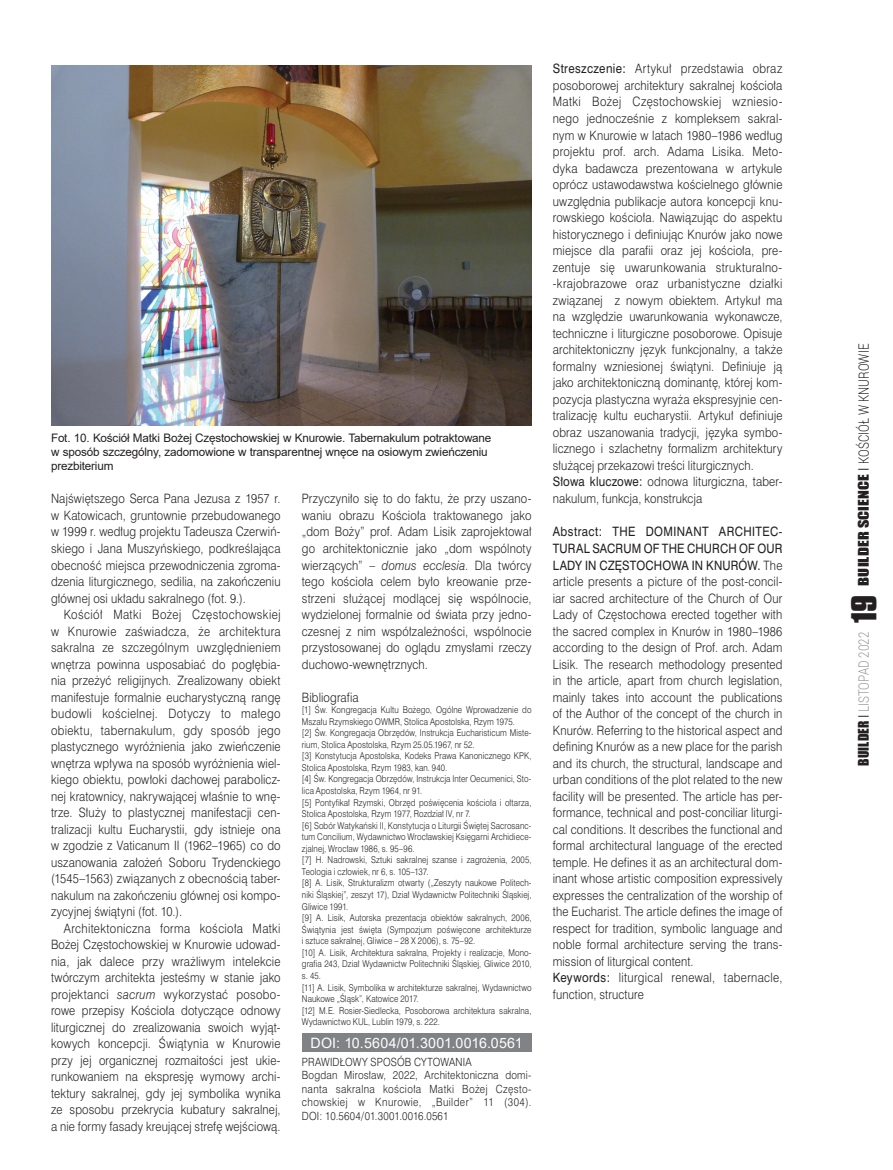
<style>
.page{position:relative;width:893px;height:1170px;background:#fff}
.page>*{position:absolute;margin:0;border:0;box-sizing:border-box;transform-origin:0 0}
.t1{font:300 14.25px "Roboto";letter-spacing:.005em;color:#231f20;scale:.8 1}
.Fot_podpis{font:14.25px "Arial";letter-spacing:.015em;color:#fff}
.t2{font:300 14.25px "Roboto";letter-spacing:.005em;color:#939598;scale:.8 1}
.tekst_swiss{font:12px/16.5px "Swis 721 Lt PL";letter-spacing:.015em;color:#231f20;text-align:justify;scale:.89 1}
.ABSTRAKT_ANGIELSKI{font:12px/16.5px "Swis 721 Lt PL";letter-spacing:.015em;color:#231f20;text-align:justify;scale:.89 1}
.ABSTRAKT_POLSKI{font:12px/16.5px "Swis 721 Lt PL";letter-spacing:.015em;color:#231f20;text-align:justify;scale:.89 1}
.LIITERATURA{font:12px "Swis 721 Lt PL";letter-spacing:.01em;color:#231f20;scale:.89 1}
.Fot_podpis-2{font:11.7px/13.5px "Arial";letter-spacing:-.015em;color:#231f20}
.PRAWIDLOWY_SPOSOB_CY{font:10.5px/13.5px "Swis 721 Lt PL";letter-spacing:.03em;color:#231f20;text-align:justify;scale:.89 1}
.LITERATURA_WYLICZENI{font:8.7px/11.6px "Swis 721 Lt PL";letter-spacing:.01em;color:#231f20;scale:.86 1}
.s1{font-style:italic}
.s2{font-family:"Swis 721 PL"}
.s3{font-family:"Impact";font-weight:400;font-size:13.5px}
.s4{font-family:"Swis 721 Lt PL";font-weight:400;font-size:13.5px}
.s5{font-family:"Impact";font-weight:400;font-size:13.5px;color:#231f20}
.s6{font-family:"Swis 721 Lt PL";font-weight:400;font-size:13.5px;color:#231f20}
.s7{font-family:"Compacta PL";font-weight:700;font-size:30px;color:#231f20}
</style>
<div class="page">
<div style="left:302px;top:1033px;width:229px;height:19px;background:#808285"></div>
<img style="left:51px;top:65px;width:480px;height:361px">
<p class="Fot_podpis-2" style="left:51px;top:431px;width:442px">Fot. 10. Kościół Matki Bożej Częstochowskiej w Knurowie. Tabernakulum potraktowane w sposób szczególny, zadomowione w transparentnej wnęce na osiowym zwieńczeniu prezbiterium</p>
<p class="tekst_swiss" style="left:51px;top:490px;width:259px">Najświętszego Serca Pana Jezusa z 1957 r. w Katowicach, gruntownie przebudowanego w 1999 r. według projektu Tadeusza Czerwiń&shy;skiego i Jana Muszyńskiego, podkreślająca obecność miejsca przewodniczenia zgroma&shy;dzenia liturgicznego, sedilia, na zakończeniu głównej osi układu sakralnego (fot. 9.).</p>
<p class="tekst_swiss" style="left:51px;top:606px;width:259px;text-indent:13px">Kościół Matki Bożej Częstochowskiej w Knurowie zaświadcza, że architektura sakralna ze szczególnym uwzględnieniem wnętrza powinna usposabiać do pogłębia&shy;nia przeżyć religijnych. Zrealizowany obiekt manifestuje formalnie eucharystyczną rangę budowli kościelnej. Dotyczy to małego obiektu, tabernakulum, gdy sposób jego plastycznego wyróżnienia jako zwieńczenie wnętrza wpływa na sposób wyróżnienia wiel&shy;kiego obiektu, powłoki dachowej parabolicz&shy;nej kratownicy, nakrywającej właśnie to wnę&shy;trze. Służy to plastycznej manifestacji cen&shy;tralizacji kultu Eucharystii, gdy istnieje ona w zgodzie z Vaticanum II (1962–1965) co do uszanowania założeń Soboru Trydenckiego (1545–1563) związanych z obecnością taber&shy;nakulum na zakończeniu głównej osi kompo&shy;zycyjnej świątyni (fot. 10.).</p>
<p class="tekst_swiss" style="left:51px;top:919px;width:259px;text-indent:13px">Architektoniczna forma kościoła Matki Bożej Częstochowskiej w Knurowie udowad&shy;nia, jak dalece przy wrażliwym intelekcie twórczym architekta jesteśmy w stanie jako projektanci <span class="s1">sacrum</span> wykorzystać posobo&shy;rowe przepisy Kościoła dotyczące odnowy liturgicznej do zrealizowania swoich wyjąt&shy;kowych koncepcji. Świątynia w Knurowie przy jej organicznej rozmaitości jest ukie&shy;runkowaniem na ekspresję wymowy archi&shy;tektury sakralnej, gdy jej symbolika wynika ze sposobu przekrycia kubatury sakralnej, a nie formy fasady kreującej strefę wejściową.</p>
<p class="tekst_swiss" style="left:302px;top:490px;width:259px">Przyczyniło się to do faktu, że przy uszano&shy;waniu obrazu Kościoła traktowanego jako „dom Boży” prof. Adam Lisik zaprojektował go architektonicznie jako „dom wspólnoty wierzących” – <span class="s1">domus ecclesia</span>. Dla twórcy tego kościoła celem było kreowanie prze&shy;strzeni służącej modlącej się wspólnocie, wydzielonej formalnie od świata przy jedno&shy;czesnej z nim współzależności, wspólnocie przystosowanej do oglądu zmysłami rzeczy duchowo-wewnętrznych.</p>
<p class="LIITERATURA" style="left:302px;top:689px;width:65px">Bibliografia</p>
<p class="LITERATURA_WYLICZENI" style="left:302px;top:704px;width:268px">[1] Św. Kongregacja Kultu Bożego, Ogólne Wprowadzenie do<br>Mszału Rzymskiego OWMR, Stolica Apostolska, Rzym 1975.</p>
<p class="LITERATURA_WYLICZENI" style="left:302px;top:727px;width:268px">[2] Św. Kongregacja Obrzędów, Instrukcja Eucharisticum Miste&shy;rium, Stolica Apostolska, Rzym 25.05.1967, nr 52.</p>
<p class="LITERATURA_WYLICZENI" style="left:302px;top:750px;width:268px">[3] Konstytucja Apostolska, Kodeks Prawa Kanonicznego KPK,<br>Stolica Apostolska, Rzym 1983, kan. 940.</p>
<p class="LITERATURA_WYLICZENI" style="left:302px;top:773px;width:268px">[4] Św. Kongregacja Obrzędów, Instrukcja Inter Oecumenici, Sto&shy;lica Apostolska, Rzym 1964, nr 91.</p>
<p class="LITERATURA_WYLICZENI" style="left:302px;top:796px;width:268px">[5] Pontyfikał Rzymski, Obrzęd poświęcenia kościoła i ołtarza,<br>Stolica Apostolska, Rzym 1977, Rozdział IV, nr 7.</p>
<p class="LITERATURA_WYLICZENI" style="left:302px;top:819px;width:268px;text-align:justify">[6] Sobór Watykański II, Konstytucja o Liturgii Świętej Sacrosanc&shy;tum Concilium, Wydawnictwo Wrocławskiej Księgarni Archidiece&shy;zjalnej, Wrocław 1986, s. 95–96.</p>
<p class="LITERATURA_WYLICZENI" style="left:302px;top:854px;width:268px">[7] H. Nadrowski, Sztuki sakralnej szanse i zagrożenia, 2005,<br>Teologia i człowiek, nr 6, s. 105–137.</p>
<p class="LITERATURA_WYLICZENI" style="left:302px;top:877px;width:268px;text-align:justify">[8] A. Lisik, Strukturalizm otwarty („Zeszyty naukowe Politech&shy;niki Śląskiej”, zeszyt 17), Dział Wydawnictw Politechniki Śląskiej, Gliwice 1991.</p>
<p class="LITERATURA_WYLICZENI" style="left:302px;top:911px;width:268px;text-align:justify">[9] A. Lisik, Autorska prezentacja obiektów sakralnych, 2006, Świątynia jest święta (Sympozjum poświęcone architekturze i sztuce sakralnej, Gliwice – 28 X 2006), s. 75–92.</p>
<p class="LITERATURA_WYLICZENI" style="left:302px;top:946px;width:268px;text-align:justify">[10] A. Lisik, Architektura sakralna, Projekty i realizacje, Mono&shy;grafia 243, Dział Wydawnictw Politechniki Śląskiej, Gliwice 2010, s. 45.</p>
<p class="LITERATURA_WYLICZENI" style="left:302px;top:981px;width:268px">[11] A. Lisik, Symbolika w architekturze sakralnej, Wydawnictwo<br>Naukowe „Śląsk”, Katowice 2017.</p>
<p class="LITERATURA_WYLICZENI" style="left:302px;top:1004px;width:268px">[12] M.E. Rosier-Siedlecka, Posoborowa architektura sakralna,<br>Wydawnictwo KUL, Lublin 1979, s. 222.</p>
<p class="Fot_podpis" style="left:311px;top:1032px;width:214px">DOI: 10.5604/01.3001.0016.0561</p>
<p class="PRAWIDLOWY_SPOSOB_CY" style="left:302px;top:1054px;width:192px">PRAWIDŁOWY SPOSÓB CYTOWANIA</p>
<p class="PRAWIDLOWY_SPOSOB_CY" style="left:302px;top:1068px;width:259px">Bogdan Mirosław, 2022, Architektoniczna domi&shy;nanta sakralna kościoła Matki Bożej Często&shy;chowskiej w Knurowie, „Builder” 11 (304).<br>DOI: 10.5604/01.3001.0016.0561</p>
<p class="ABSTRAKT_POLSKI" style="left:553px;top:60px;width:260px"><span class="s2">Streszczenie:</span> Artykuł przedstawia obraz posoborowej architektury sakralnej kościoła Matki Bożej Częstochowskiej wzniesio&shy;nego jednocześnie z kompleksem sakral&shy;nym w Knurowie w latach 1980–1986 według projektu prof. arch. Adama Lisika. Meto&shy;dyka badawcza prezentowana w artykule oprócz ustawodawstwa kościelnego głównie uwzględnia publikacje autora koncepcji knu&shy;rowskiego kościoła. Nawiązując do aspektu historycznego i definiując Knurów jako nowe miejsce dla parafii oraz jej kościoła, pre&shy;zentuje się uwarunkowania strukturalno--krajobrazowe oraz urbanistyczne działki związanej z nowym obiektem. Artykuł ma na względzie uwarunkowania wykonawcze, techniczne i liturgiczne posoborowe. Opisuje architektoniczny język funkcjonalny, a także formalny wzniesionej świątyni. Definiuje ją jako architektoniczną dominantę, której kom&shy;pozycja plastyczna wyraża ekspresyjnie cen&shy;tralizację kultu eucharystii. Artykuł definiuje obraz uszanowania tradycji, języka symbo&shy;licznego i szlachetny formalizm architektury służącej przekazowi treści liturgicznych.</p>
<p class="ABSTRAKT_POLSKI" style="left:553px;top:473px;width:259px"><span class="s2">Słowa kluczowe:</span> odnowa liturgiczna, taber&shy;nakulum, funkcja, konstrukcja</p>
<p class="ABSTRAKT_ANGIELSKI" style="left:553px;top:523px;width:259px"><span class="s2">Abstract: THE DOMINANT ARCHITEC-TURAL SACRUM OF THE CHURCH OF OUR LADY IN CZĘSTOCHOWA IN KNURÓW.</span> The article presents a picture of the post-concil&shy;iar sacred architecture of the Church of Our Lady of Częstochowa erected together with the sacred complex in Knurów in 1980–1986 according to the design of Prof. arch. Adam Lisik. The research methodology presented in the article, apart from church legislation, mainly takes into account the publications of the Author of the concept of the church in Knurów. Referring to the historical aspect and defining Knurów as a new place for the parish and its church, the structural, landscape and urban conditions of the plot related to the new facility will be presented. The article has per&shy;formance, technical and post-conciliar liturgi&shy;cal conditions. It describes the functional and formal architectural language of the erected temple. He defines it as an architectural dom&shy;inant whose artistic composition expressively expresses the centralization of the worship of the Eucharist. The article defines the image of respect for tradition, symbolic language and noble formal architecture serving the trans&shy;mission of liturgical content.</p>
<p class="ABSTRAKT_ANGIELSKI" style="left:553px;top:969px;width:259px"><span class="s2">Keywords:</span> liturgical renewal, tabernacle, function, structure</p>
<p class="t1" style="left:854px;top:585px;width:304px;rotate:-90deg"><span class="s3">BUILDER SCIENCE</span> <span class="s4">I</span> KOŚCIÓŁ W KNUROWIE</p>
<p class="t2" style="left:854px;top:765px;width:215px;rotate:-90deg"><span class="s5">BUILDER</span> <span class="s6">I</span> LISTOPAD 2022 <span class="s7">19</span></p>
</div>
